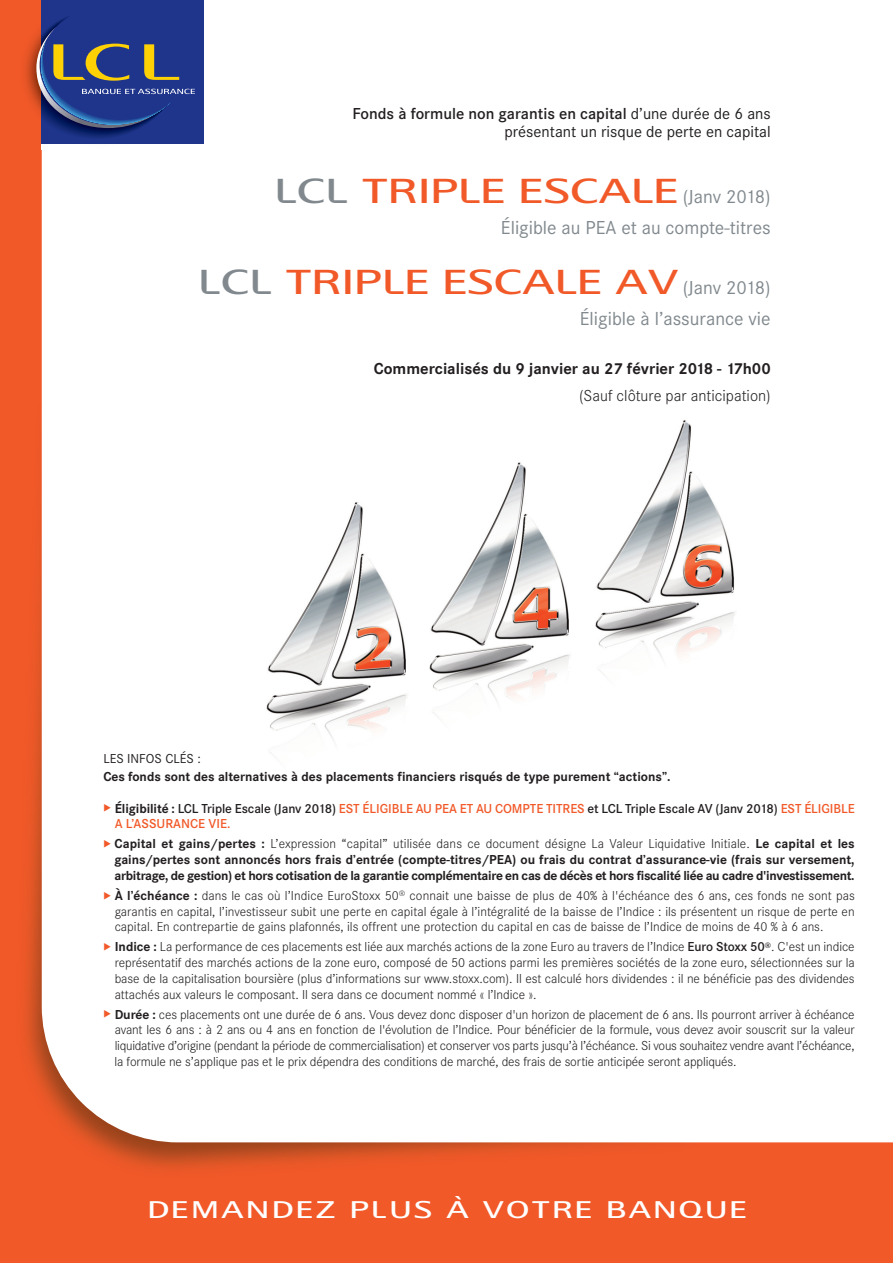
<style>
.page{position:relative;width:893px;height:1263px;background:#f15929}
.page>*{position:absolute;margin:0;border:0;box-sizing:border-box;transform-origin:0 0}
.t1{font:500 34.5px "LCL1";letter-spacing:-.015em;color:#f15929}
.t2{font:500 24px "LCL1";letter-spacing:.08em;color:#fff}
.t3{font:19.5px "Corporate S";color:#81898e}
.t4{font:16.5px/18px "Corporate S";color:#231f20;text-align:right}
.t5{font:700 16.5px "Corporate S";color:#231f20}
.t6{font:300 16.5px "Corporate S";color:#231f20}
.t7{font:300 13.5px/15.8px "Corporate S";letter-spacing:-.005em;color:#231f20;text-align:justify}
.t8{font:700 13.5px/15.8px "Corporate S";color:#231f20;text-align:justify}
.t9{font:600 13.5px/15.8px "Corporate S";letter-spacing:-.005em;color:#f15929}
.t10{font:13.5px "Corporate S";color:#231f20}
.s1{font-weight:600}
.s2{color:#81898e}
.s3{font-family:"Corporate S";font-weight:400;font-size:19.5px;color:#81898e}
.s4{font-weight:700;color:#231f20}
.s5{color:#231f20}
.s6{color:#f15929}
.s7{font-weight:300}
.s8{font-weight:700}
</style>
<div class="page">
<img style="left:25px;top:395px;width:684px;height:774px">
<div style="left:42px;top:0;width:851px;height:1142px;background:#fff"></div>
<img style="left:410px;top:452px;width:170px;height:337px">
<img style="left:575px;top:410px;width:170px;height:320px">
<img style="left:247px;top:492px;width:170px;height:331px">
<img style="left:25px;top:0;width:161px;height:149px">
<div style="left:42px;top:0;width:162px;height:144px;background:#1f358b"></div>
<svg style="left:36px;top:13px;width:159px;height:126px"></svg>
<p class="t4" style="left:352px;top:104px;width:420px"><span class="s1">Fonds à formule non garantis en capital</span> d’une durée de 6 ans présentant un risque de perte en capital</p>
<h1 class="t1" style="left:274px;top:171px;width:498px"><span class="s2">LCL</span> TRIPLE ESCALE <span class="s3">(Janv 2018)</span></h1>
<h3 class="t3" style="left:501px;top:216px;width:271px">Éligible au PEA et au compte-titres</h3>
<h1 class="t1" style="left:198px;top:262px;width:574px"><span class="s2">LCL</span> TRIPLE ESCALE AV <span class="s3">(Janv 2018)</span></h1>
<h3 class="t3" style="left:580px;top:307px;width:192px">Éligible à l’assurance vie</h3>
<p class="t5" style="left:374px;top:359px;width:398px">Commercialisés du 9 janvier au 27 février 2018 - 17h00</p>
<p class="t6" style="left:579px;top:385px;width:193px">(Sauf clôture par anticipation)</p>
<p class="t10" style="left:103px;top:750px;width:99px">LES INFOS CLÉS :</p>
<p class="t8" style="left:103px;top:768px;width:569px">Ces fonds sont des alternatives à des placements financiers risqués de type purement “actions”.</p>
<p class="t9" style="left:115px;top:800px;width:741px;text-indent:-11px">◆ <span class="s4">Éligibilité :</span> <span class="s5">LCL Triple Escale (Janv 2018)</span> EST ÉLIGIBLE AU PEA ET AU COMPTE TITRES <span class="s5">et LCL Triple Escale AV (Janv 2018)</span> EST ÉLIGIBLE<br>A L’ASSURANCE VIE.</p>
<p class="t8" style="left:114px;top:836px;width:742px;text-indent:-11px"><span class="s6">◆</span> Capital et gains/pertes : <span class="s7">L’expression “capital” utilisée dans ce document désigne La Valeur Liquidative Initiale.</span> Le capital et les gains/pertes sont annoncés hors frais d’entrée (compte-titres/PEA) ou frais du contrat d’assurance-vie (frais sur versement, arbitrage, de gestion) et hors cotisation de la garantie complémentaire en cas de décès et hors fiscalité liée au cadre d'investissement.</p>
<p class="t7" style="left:115px;top:887px;width:742px;text-indent:-11px"><span class="s6">◆</span> <span class="s8">À l’échéance :</span> dans le cas où l’Indice EuroStoxx 50<sup>®</sup> connait une baisse de plus de 40% à l'échéance des 6 ans, ces fonds ne sont pas garantis en capital, l’investisseur subit une perte en capital égale à l’intégralité de la baisse de l’Indice : ils présentent un risque de perte en capital. En contrepartie de gains plafonnés, ils offrent une protection du capital en cas de baisse de l’Indice de moins de 40 % à 6 ans.</p>
<p class="t7" style="left:115px;top:939px;width:741px;text-indent:-11px"><span class="s6">◆</span> <span class="s8">Indice :</span> La performance de ces placements est liée aux marchés actions de la zone Euro au travers de l’Indice <span class="s1">Euro Stoxx 50</span><sup>®</sup>. C'est un indice représentatif des marchés actions de la zone euro, composé de 50 actions parmi les premières sociétés de la zone euro, sélectionnées sur la base de la capitalisation boursière (plus d’informations sur www.stoxx.com). Il est calculé hors dividendes : il ne bénéficie pas des dividendes attachés aux valeurs le composant. Il sera dans ce document nommé « l’Indice ».</p>
<p class="t7" style="left:115px;top:1006px;width:742px;text-indent:-11px"><span class="s6">◆</span> <span class="s8">Durée :</span> ces placements ont une durée de 6 ans. Vous devez donc disposer d'un horizon de placement de 6 ans. Ils pourront arriver à échéance avant les 6 ans : à 2 ans ou 4 ans en fonction de l'évolution de l’Indice. Pour bénéficier de la formule, vous devez avoir souscrit sur la valeur liquidative d’origine (pendant la période de commercialisation) et conserver vos parts jusqu’à l’échéance. Si vous souhaitez vendre avant l’échéance, la formule ne s’applique pas et le prix dépendra des conditions de marché, des frais de sortie anticipée seront appliqués.</p>
<h2 class="t2" style="left:147px;top:1195px;width:601px">DEMANDEZ PLUS À VOTRE BANQUE</h2>
</div>
